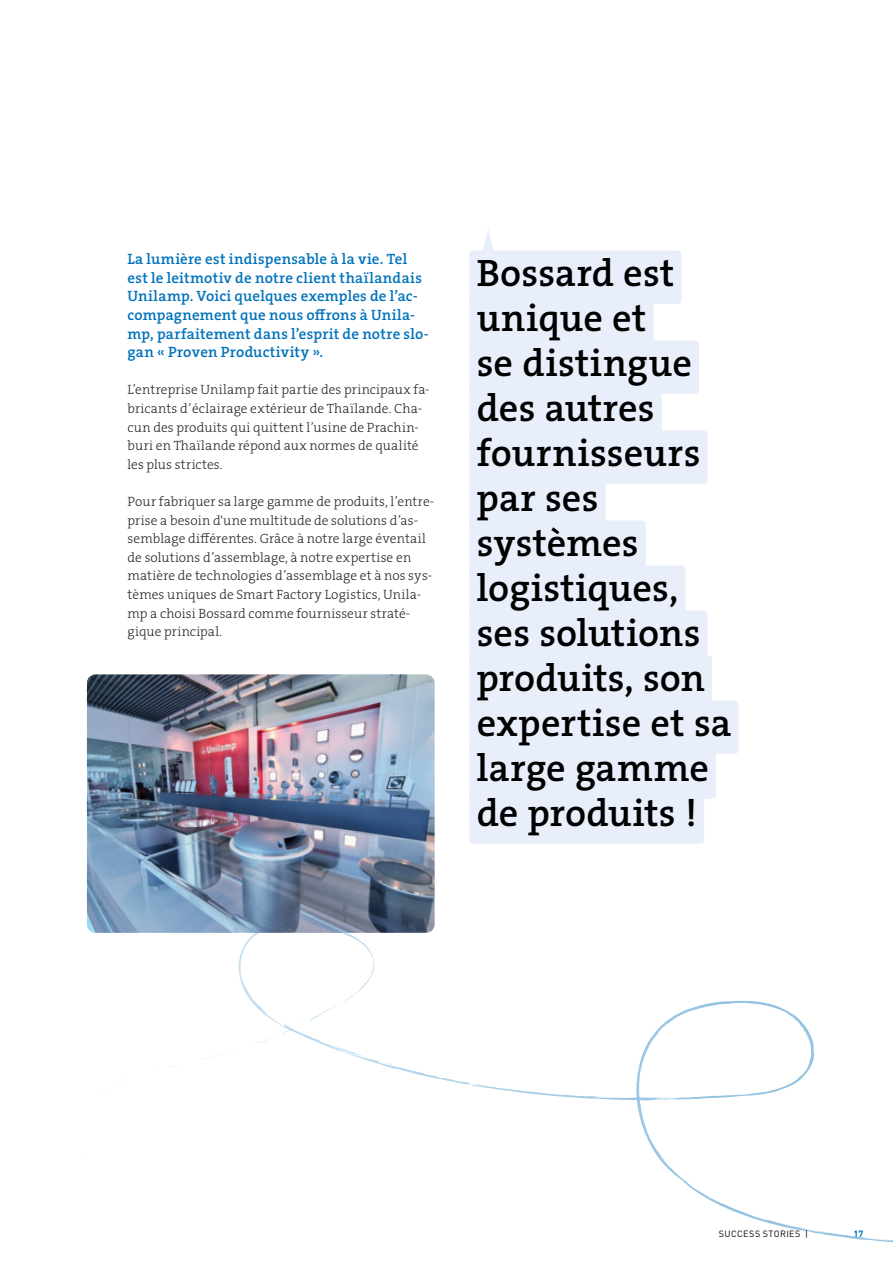
<style>
.page{position:relative;width:893px;height:1263px;background:#fff}
.page>*{position:absolute;margin:0;border:0;box-sizing:border-box;transform-origin:0 0}
.t1{font:38.4px/45px "The Serif HP6 Se Bld";color:#000}
.t2{font:15px/18.6px "The Serif HP6 Se Bld";letter-spacing:.015em;color:#0072bb}
.t3{font:13.5px/18.6px "The Serif HP3 Lig";letter-spacing:.005em;color:#282827}
.t4{font:9px "DINOT";letter-spacing:.04em;color:#000}
.t5{font:700 9px "DINOT";color:#0072bb}
</style>
<div class="page">
<svg style="left:247px;top:933px;width:646px;height:310px"></svg>
<svg style="left:661px;top:1097px;width:17px;height:2px"></svg>
<svg style="left:639px;top:1076px;width:2px;height:7px"></svg>
<svg style="left:252px;top:933px;width:52px;height:3px"></svg>
<svg style="left:203px;top:942px;width:193px;height:127px"></svg>
<svg style="left:664px;top:1021px;width:9px;height:6px"></svg>
<img style="left:87px;top:674px;width:348px;height:259px">
<svg style="left:482px;top:230px;width:12px;height:21px"></svg>
<div style="left:469px;top:251px;width:212px;height:53px;background:#e9effa;border-radius:4px"></div>
<div style="left:469px;top:296px;width:185px;height:53px;background:#e9effa;border-radius:4px"></div>
<div style="left:469px;top:340px;width:230px;height:54px;background:#e9effa;border-radius:4px"></div>
<div style="left:469px;top:385px;width:193px;height:54px;background:#e9effa;border-radius:4px"></div>
<div style="left:469px;top:430px;width:239px;height:54px;background:#e9effa;border-radius:4px"></div>
<div style="left:469px;top:475px;width:137px;height:54px;background:#e9effa;border-radius:4px"></div>
<div style="left:469px;top:520px;width:177px;height:54px;background:#e9effa;border-radius:4px"></div>
<div style="left:469px;top:565px;width:216px;height:54px;background:#e9effa;border-radius:4px"></div>
<div style="left:469px;top:610px;width:239px;height:54px;background:#e9effa;border-radius:4px"></div>
<div style="left:469px;top:655px;width:243px;height:54px;background:#e9effa;border-radius:4px"></div>
<div style="left:469px;top:700px;width:270px;height:54px;background:#e9effa;border-radius:4px"></div>
<div style="left:469px;top:745px;width:247px;height:54px;background:#e9effa;border-radius:4px"></div>
<div style="left:469px;top:790px;width:235px;height:54px;background:#e9effa;border-radius:4px"></div>
<p class="t2" style="left:128px;top:250px;width:303px">La lumière est indispensable à la vie. Tel est le leitmotiv de notre client thaïlandais Unilamp. Voici quelques exemples de l’ac&shy;compagnement que nous offrons à Unila&shy;mp, parfaitement dans l’esprit de notre slo&shy;gan « Proven Productivity ».</p>
<p class="t3" style="left:128px;top:381px;width:304px">L’entreprise Unilamp fait partie des principaux fa&shy;bricants d’éclairage extérieur de Thaïlande. Cha&shy;cun des produits qui quittent l’usine de Prachin&shy;buri en Thaïlande répond aux normes de qualité les plus strictes.</p>
<p class="t3" style="left:128px;top:492px;width:308px">Pour fabriquer sa large gamme de produits, l’entre&shy;prise a besoin d'une multitude de solutions d’as&shy;semblage différentes. Grâce à notre large éventail de solutions d’assemblage, à notre expertise en matière de technologies d’assemblage et à nos sys&shy;tèmes uniques de Smart Factory Logistics, Unila&shy;mp a choisi Bossard comme fournisseur straté&shy;gique principal.</p>
<h1 class="t1" style="left:477px;top:251px;width:256px">Bossard est unique et<br>se distingue des autres fournisseurs par ses systèmes logistiques, ses solutions produits, son expertise et sa large gamme de produits !</h1>
<p class="t4" style="left:719px;top:1227px;width:91px">SUCCESS STORIES |</p>
<p class="t5" style="left:853px;top:1227px;width:11px">17</p>
</div>
